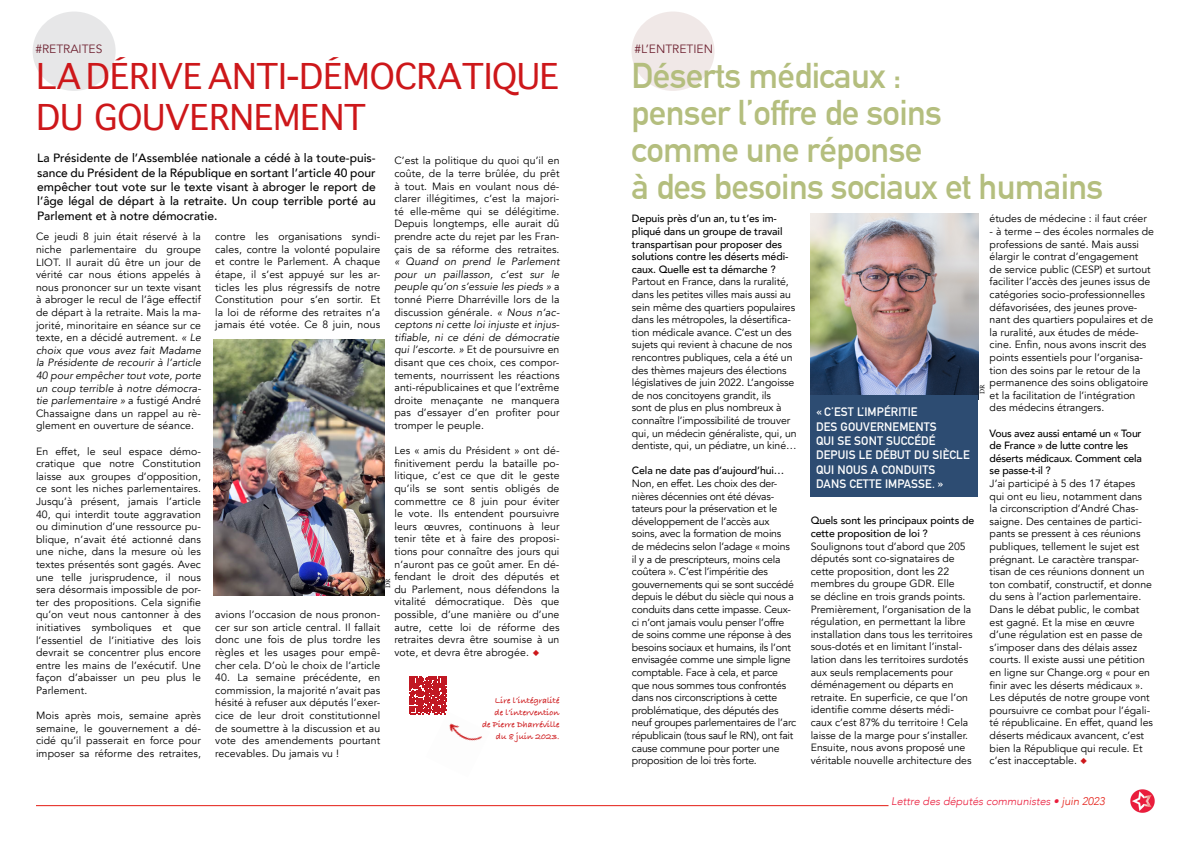
<style>
.page{position:relative;width:1191px;height:842px;background:#fff}
.page>*{position:absolute;margin:0;border:0;box-sizing:border-box;transform-origin:0 0}
.t1{font:700 35px/37px "DIN Alternate";letter-spacing:-.02em;color:#b4be7e}
.t2{font:34px/40.8px "Geneva";color:#cd171a}
.t3{font:500 12px/14.4px "Avenir";color:#000;text-align:justify}
.t4{font:700 12px/14.4px "DIN Alternate";letter-spacing:.01em;color:#fff}
.t5{font:12px "Avenir";color:#6f2332}
.t6{font:italic 300 11px "Avenir";color:#ea1d3c}
.t7{font:10.5px/12.6px "Avenir";color:#000;text-align:justify}
.t8{font:10.5px/12.6px "Avenir";letter-spacing:-.02em;color:#000}
.t9{font:500 10.5px/12.6px "Avenir";letter-spacing:-.01em;color:#000}
.t10{font:700 9px/12px "Bradley Hand ITCTT";color:#cd171a;text-align:right}
.t11{font:7px "Minion Pro";color:#000}
.s1{font-style:italic}
.s2{font-family:"Monotype Gurmukhi";color:#cd171a}
.s3{color:#e41b13}
</style>
<div class="page">
<div style="left:631px;top:12px;width:83px;height:79px;background:#f0e8e7;border-radius:50%"></div>
<div style="left:33px;top:12px;width:83px;height:79px;background:#e7e7e8;border-radius:50%"></div>
<img style="left:810px;top:214px;width:168px;height:181px">
<div style="left:810px;top:395px;width:168px;height:118px;background:#2d4c72"></div>
<hr style="left:36px;top:805px;width:852px;height:1px;background:#e41b13">
<img style="left:1130px;top:789px;width:24px;height:23px">
<svg style="left:409px;top:676px;width:38px;height:38px"></svg>
<div style="left:804px;top:497px;width:179px;height:17px;background:#fff"></div>
<img style="left:213px;top:339px;width:171px;height:256px">
<img style="left:426px;top:712px;width:56px;height:29px">
<p class="t5" style="left:35px;top:42px;width:68px">#RETRAITES</p>
<h2 class="t2" style="left:37px;top:57px;width:524px">LA DÉRIVE ANTI-DÉMOCRATIQUE<br>DU GOUVERNEMENT</h2>
<p class="t3" style="left:37px;top:150px;width:340px">La Présidente de l’Assemblée nationale a cédé à la toute-puis&shy;sance du Président de la République en sortant l’article 40 pour empêcher tout vote sur le texte visant à abroger le report de l’âge légal de départ à la retraite. Un coup terrible porté au Parlement et à notre démocratie.</p>
<p class="t7" style="left:394px;top:155px;width:166px">C’est la politique du quoi qu’il en coûte, de la terre brûlée, du prêt à tout. Mais en voulant nous dé&shy;clarer illégitimes, c’est la majori&shy;té elle-même qui se délégitime.<br>Depuis longtemps, elle aurait dû prendre acte du rejet par les Fran&shy;çais de sa réforme des retraites.</p>
<p class="t7" style="left:394px;top:255px;width:166px"><span class="s1">« Quand on prend le Parlement pour un paillasson, c’est sur le peuple qu’on s’essuie les pieds »</span> a tonné Pierre Dharréville lors de la discussion générale. <span class="s1">« Nous n’ac&shy;ceptons ni cette loi injuste et injus&shy;tifiable, ni ce déni de démocratie qui l’escorte. »</span> Et de poursuivre en disant que ces choix, ces compor&shy;tements, nourrissent les réactions anti-républicaines et que l’extrême droite menaçante ne manquera pas d’essayer d’en profiter pour tromper le peuple.</p>
<p class="t7" style="left:394px;top:444px;width:166px">Les « amis du Président » ont dé&shy;finitivement perdu la bataille po&shy;litique, c’est ce que dit le geste qu’ils se sont sentis obligés de commettre ce 8 juin pour éviter le vote. Ils entendent poursuivre leurs œuvres, continuons à leur tenir tête et à faire des proposi&shy;tions pour connaître des jours qui n’auront pas ce goût amer. En dé&shy;fendant le droit des députés et du Parlement, nous défendons la vitalité démocratique. Dès que possible, d’une manière ou d’une autre, cette loi de réforme des retraites devra être soumise à un vote, et devra être abrogée. <span class="s2">♦</span></p>
<p class="t7" style="left:215px;top:230px;width:166px">contre les organisations syndi&shy;cales, contre la volonté populaire et contre le Parlement. A chaque étape, il s’est appuyé sur les ar&shy;ticles les plus régressifs de notre Constitution pour s’en sortir. Et la loi de réforme des retraites n’a jamais été votée. Ce 8 juin, nous</p>
<p class="t7" style="left:36px;top:231px;width:166px">Ce jeudi 8 juin était réservé à la niche parlementaire du groupe LIOT. Il aurait dû être un jour de vérité car nous étions appelés à nous prononcer sur un texte visant à abroger le recul de l’âge effectif de départ à la retraite. Mais la ma&shy;jorité, minoritaire en séance sur ce texte, en a décidé autrement. <span class="s1">« Le choix que vous avez fait Madame la Présidente de recourir à l’article 40 pour empêcher tout vote, porte un coup terrible à notre démocra&shy;tie parlementaire »</span> a fustigé André Chassaigne dans un rappel au rè&shy;glement en ouverture de séance.</p>
<p class="t7" style="left:36px;top:445px;width:166px">En effet, le seul espace démo&shy;cratique que notre Constitution laisse aux groupes d’opposition, ce sont les niches parlementaires.<br>Jusqu’à présent, jamais l’article 40, qui interdit toute aggravation ou diminution d’une ressource pu&shy;blique, n’avait été actionné dans une niche, dans la mesure où les textes présentés sont gagés. Avec une telle jurisprudence, il nous sera désormais impossible de por&shy;ter des propositions. Cela signifie qu’on veut nous cantonner à des initiatives symboliques et que l’essentiel de l’initiative des lois devrait se concentrer plus encore entre les mains de l’exécutif. Une façon d’abaisser un peu plus le Parlement.</p>
<p class="t7" style="left:36px;top:709px;width:166px">Mois après mois, semaine après semaine, le gouvernement a dé&shy;cidé qu’il passerait en force pour imposer sa réforme des retraites,</p>
<p class="t11" style="left:383px;top:588px;width:11px;rotate:-90deg">DR</p>
<p class="t7" style="left:215px;top:608px;width:166px">avions l’occasion de nous pronon&shy;cer sur son article central. Il fallait donc une fois de plus tordre les règles et les usages pour empê&shy;cher cela. D’où le choix de l’article</p>
<p class="t7" style="left:215px;top:671px;width:166px">40. La semaine précédente, en commission, la majorité n’avait pas hésité à refuser aux députés l’exer&shy;cice de leur droit constitutionnel de soumettre à la discussion et au vote des amendements pourtant recevables. Du jamais vu !</p>
<p class="t10" style="left:482px;top:694px;width:79px">Lire l’intégralité<br>de l’intervention<br>de Pierre Dharréville du 8 juin 2023.</p>
<p class="t5" style="left:634px;top:42px;width:80px">#L’ENTRETIEN</p>
<h1 class="t1" style="left:631px;top:55px;width:473px">Déserts médicaux :<br>penser l’offre de soins<br>comme une réponse<br>à des besoins sociaux et humains</h1>
<p class="t9" style="left:632px;top:212px;width:158px">Depuis près d’un an, tu t’es im&shy;pliqué dans un groupe de travail transpartisan pour proposer des solutions contre les déserts médi&shy;caux. Quelle est ta démarche ?</p>
<p class="t7" style="left:632px;top:276px;width:166px;text-align:left">Partout en France, dans la ruralité, dans les petites villes mais aussi au sein même des quartiers populaires dans les métropoles, la désertifica&shy;tion médicale avance. C’est un des sujets qui revient à chacune de nos rencontres publiques, cela a été un des thèmes majeurs des élections législatives de juin 2022. L’angoisse de nos concitoyens grandit, ils<br>sont de plus en plus nombreux à connaître l’impossibilité de trouver qui, un médecin généraliste, qui, un dentiste, qui, un pédiatre, un kiné…</p>
<p class="t9" style="left:632px;top:464px;width:154px">Cela ne date pas d’aujourd’hui…</p>
<p class="t8" style="left:632px;top:477px;width:166px">Non, en effet. Les choix des der&shy;nières décennies ont été dévas&shy;tateurs pour la préservation et le développement de l’accès aux soins, avec la formation de moins<br>de médecins selon l’adage « moins il y a de prescripteurs, moins cela coûtera ». C’est l’impéritie des gouvernements qui se sont succédé depuis le début du siècle qui nous a conduits dans cette impasse. Ceux&shy;ci n’ont jamais voulu penser l’offre de soins comme une réponse à des besoins sociaux et humains, ils l’ont envisagée comme une simple ligne comptable. Face à cela, et parce que nous sommes tous confrontés dans nos circonscriptions à cette problématique, des députés des neuf groupes parlementaires de l’arc républicain (tous sauf le RN), ont fait cause commune pour porter une proposition de loi très forte.</p>
<p class="t7" style="left:989px;top:213px;width:159px">études de médecine : il faut créer</p>
<p class="t7" style="left:989px;top:225px;width:166px;text-align:left">- à terme – des écoles normales de professions de santé. Mais aussi élargir le contrat d’engagement<br>de service public (CESP) et surtout faciliter l’accès des jeunes issus de catégories socio-professionnelles défavorisées, des jeunes prove&shy;nant des quartiers populaires et de la ruralité, aux études de méde&shy;cine. Enfin, nous avons inscrit des points essentiels pour l’organisa&shy;tion des soins par le retour de la permanence des soins obligatoire et la facilitation de l’intégration des médecins étrangers.</p>
<p class="t9" style="left:989px;top:426px;width:154px">Vous avez aussi entamé un « Tour de France » de lutte contre les déserts médicaux. Comment cela se passe-t-il ?</p>
<p class="t7" style="left:989px;top:477px;width:165px;text-align:left">J’ai participé à 5 des 17 étapes<br>qui ont eu lieu, notamment dans<br>la circonscription d’André Chas&shy;saigne. Des centaines de partici&shy;pants se pressent à ces réunions publiques, tellement le sujet est prégnant. Le caractère transpar&shy;tisan de ces réunions donnent un ton combatif, constructif, et donne du sens à l’action parlementaire.<br>Dans le débat public, le combat est gagné. Et la mise en œuvre d’une régulation est en passe de s’imposer dans des délais assez courts. Il existe aussi une pétition en ligne sur Change.org « pour en finir avec les déserts médicaux ».<br>Les députés de notre groupe vont poursuivre ce combat pour l’égali&shy;té républicaine. En effet, quand les déserts médicaux avancent, c’est bien la République qui recule. Et c’est inacceptable. <span class="s2">♦</span></p>
<p class="t11" style="left:977px;top:394px;width:11px;rotate:-90deg">DR</p>
<p class="t4" style="left:816px;top:404px;width:155px">« C’EST L’IMPÉRITIE<br>DES GOUVERNEMENTS<br>QUI SE SONT SUCCÉDÉ<br>DEPUIS LE DÉBUT DU SIÈCLE<br>QUI NOUS A CONDUITS<br>DANS CETTE IMPASSE. »</p>
<p class="t9" style="left:810px;top:514px;width:165px">Quels sont les principaux points de cette proposition de loi ?</p>
<p class="t7" style="left:810px;top:540px;width:163px;text-align:left">Soulignons tout d’abord que 205 députés sont co-signataires de cette proposition, dont les 22 membres du groupe GDR. Elle<br>se décline en trois grands points.<br>Premièrement, l’organisation de la régulation, en permettant la libre installation dans tous les territoires sous-dotés et en limitant l’instal&shy;lation dans les territoires surdotés aux seuls remplacements pour déménagement ou départs en retraite. En superficie, ce que l’on identifie comme déserts médi&shy;caux c’est 87% du territoire ! Cela laisse de la marge pour s’installer.<br>Ensuite, nous avons proposé une véritable nouvelle architecture des</p>
<p class="t6" style="left:891px;top:794px;width:215px">Lettre des députés communistes • <span class="s3">juin 2023</span></p>
</div>
